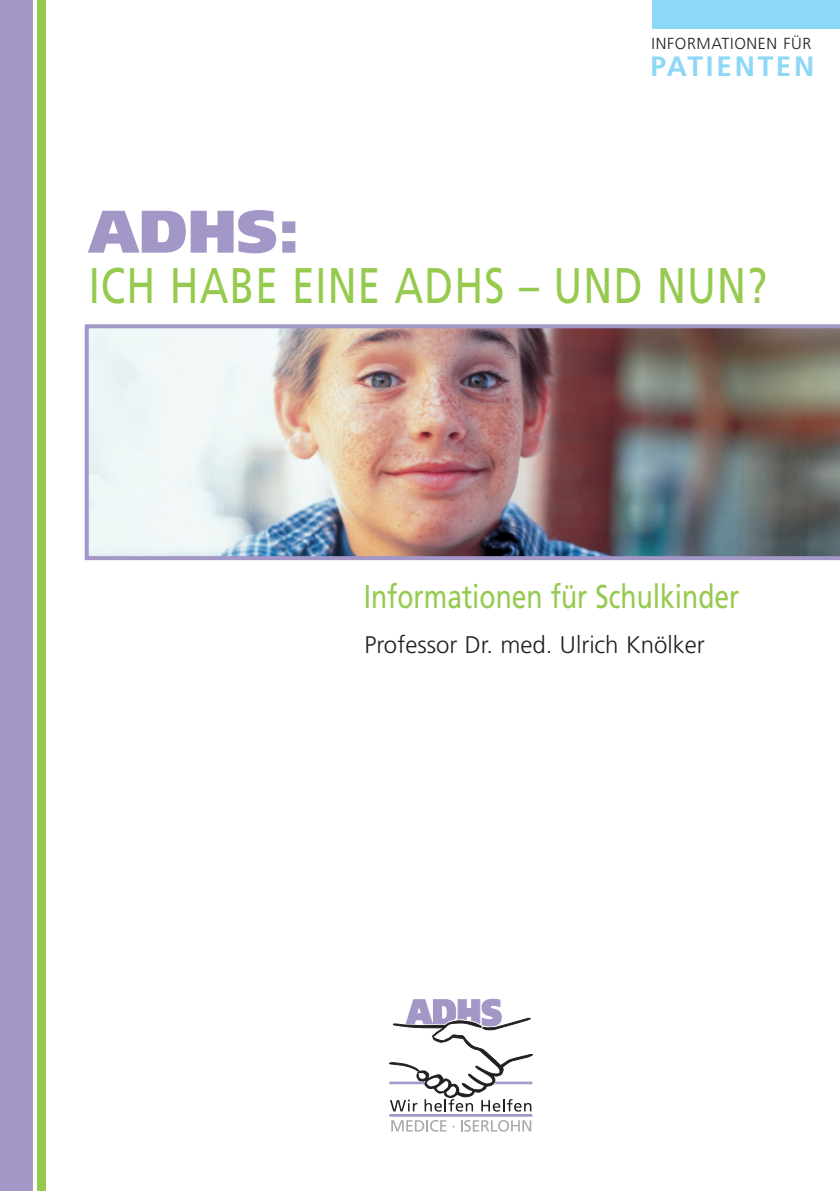
<style>
.page{position:relative;width:840px;height:1191px;background:#fff}
.page>*{position:absolute;margin:0;border:0;box-sizing:border-box;transform-origin:0 0}
.t1{font:900 60px "Frutiger";color:#a397c8}
.t2{font:50px "Frutiger";letter-spacing:.03em;color:#96ca4e;scale:.8 1}
.t3{font:33px "Frutiger";color:#96ca4e;scale:.8 1}
.t4{font:700 28px "Frutiger";letter-spacing:.095em;color:#8dd7f7}
.t5{font:300 24px "Frutiger";color:#231f20}
.t6{font:300 16px "Frutiger";letter-spacing:.04em;color:#231f20}
</style>
<div class="page">
<div style="left:37px;top:0;width:8px;height:1191px;background:#96ca4e"></div>
<div style="left:0;top:0;width:33px;height:1191px;background:#a397c8"></div>
<img style="left:85px;top:324px;width:754px;height:236px">
<hr style="left:389px;top:1114px;width:142px;height:2px;background:#a397c8">
<svg style="left:389px;top:999px;width:143px;height:112px"></svg>
<svg style="left:391px;top:1120px;width:55px;height:11px"></svg>
<svg style="left:461px;top:1120px;width:70px;height:11px"></svg>
<div style="left:652px;top:0;width:187px;height:28px;background:#8dd7f7"></div>
<p class="t6" style="left:651px;top:37px;width:161px">INFORMATIONEN FÜR</p>
<p class="t4" style="left:650px;top:55px;width:165px">PATIENTEN</p>
<h1 class="t1" style="left:89px;top:208px;width:213px">ADHS:</h1>
<h2 class="t2" style="left:89px;top:265px;width:849px">ICH HABE EINE ADHS – UND NUN?</h2>
<h3 class="t3" style="left:363px;top:583px;width:471px">Informationen für Schulkinder</h3>
<p class="t5" style="left:364px;top:635px;width:341px">Professor Dr. med. Ulrich Knölker</p>
</div>
